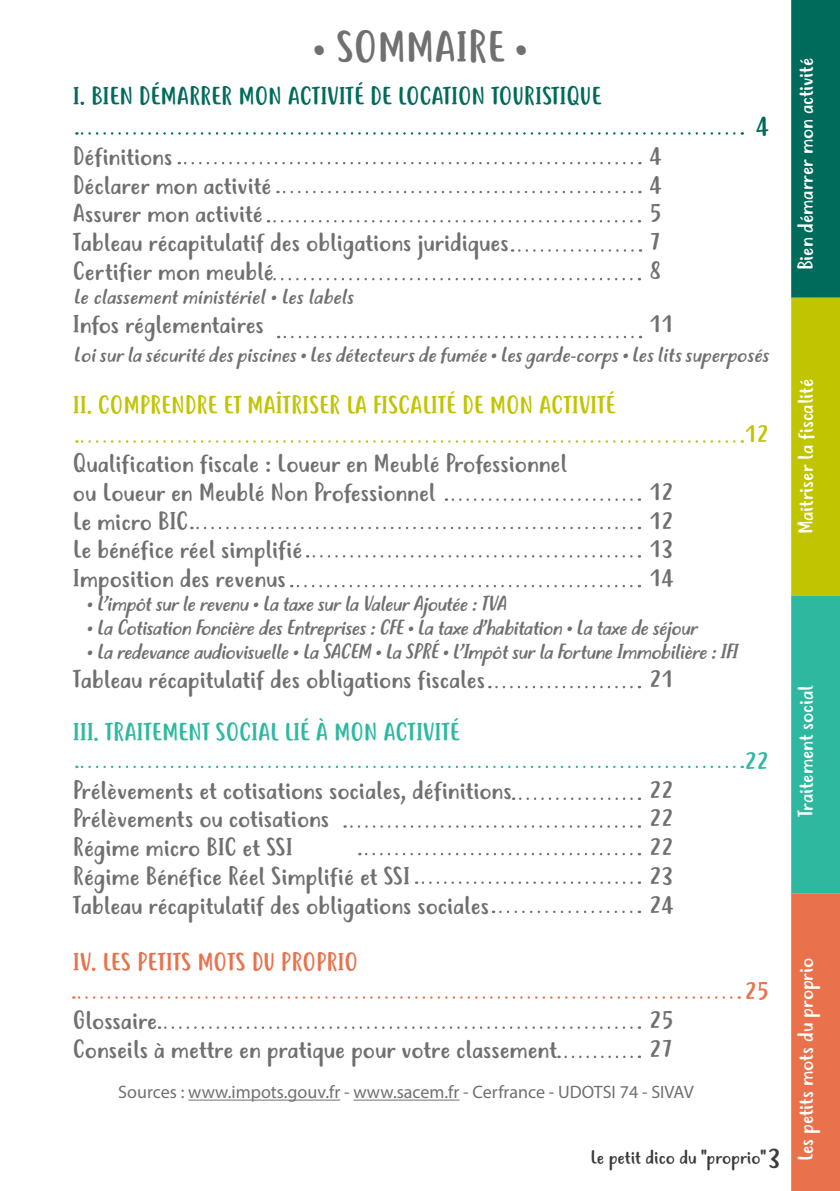
<style>
.page{position:relative;width:840px;height:1191px;background:#fff}
.page>*{position:absolute;margin:0;border:0;box-sizing:border-box;transform-origin:0 0}
.t1{font:42px "Justtellmewhat";color:#707070}
.t2{font:26px "Justtellmewhat";color:#006a5b}
.t3{font:24px/28.8px "Justtellmewhat";color:#707070}
.t4{font:24px "Justtellmewhat";color:#c1c400}
.t5{font:24px "Justtellmewhat";color:#006a5b}
.t6{font:24px "Justtellmewhat";color:#2eb8a0}
.t7{font:24px "Justtellmewhat";color:#e9724c}
.t8{font:italic 20px "Justtellmewhat";letter-spacing:-.025em;color:#707070}
.t9{font:italic 20px "Justtellmewhat";color:#707070}
.t10{font:20px "Justtellmewhat";color:#fff}
.t11{font:18px "Myriad Pro";color:#707070}
.t12{font:18px "Justtellmewhat";color:#3c3c3b}
.s1{color:#717070}
.s2{font-size:26px}
</style>
<div class="page">
<svg style="left:791px;top:0;width:48px;height:1191px;background:#779653"></svg>
<svg style="left:76px;top:132px;width:658px;height:3px"></svg>
<svg style="left:73px;top:996px;width:652px;height:2px"></svg>
<svg style="left:76px;top:765px;width:658px;height:3px"></svg>
<svg style="left:179px;top:162px;width:452px;height:2px"></svg>
<svg style="left:277px;top:191px;width:354px;height:2px"></svg>
<svg style="left:268px;top:220px;width:363px;height:2px"></svg>
<svg style="left:278px;top:336px;width:354px;height:2px"></svg>
<svg style="left:76px;top:440px;width:658px;height:3px"></svg>
<svg style="left:445px;top:498px;width:186px;height:3px"></svg>
<svg style="left:191px;top:527px;width:440px;height:2px"></svg>
<svg style="left:307px;top:555px;width:324px;height:2px"></svg>
<svg style="left:291px;top:585px;width:340px;height:2px"></svg>
<svg style="left:159px;top:1026px;width:472px;height:3px"></svg>
<svg style="left:558px;top:1055px;width:73px;height:3px"></svg>
<svg style="left:512px;top:249px;width:120px;height:3px"></svg>
<svg style="left:513px;top:797px;width:118px;height:3px"></svg>
<svg style="left:344px;top:825px;width:287px;height:2px"></svg>
<svg style="left:359px;top:853px;width:272px;height:2px"></svg>
<svg style="left:416px;top:881px;width:215px;height:3px"></svg>
<svg style="left:492px;top:910px;width:139px;height:3px"></svg>
<svg style="left:489px;top:686px;width:142px;height:2px"></svg>
<svg style="left:268px;top:278px;width:363px;height:2px"></svg>
<hr style="left:188px;top:1099px;width:152px;height:1px;background:#717070">
<hr style="left:353px;top:1099px;width:106px;height:1px;background:#717070">
<h1 class="t1" style="left:313px;top:25px;width:215px">• SOMMAIRE •</h1>
<p class="t5" style="left:73px;top:83px;width:530px">I. BIEN DÉMARRER MON ACTIVITÉ DE LOCATION TOURISTIQUE</p>
<p class="t2" style="left:755px;top:113px;width:14px">4</p>
<p class="t3" style="left:73px;top:144px;width:101px">Définitions</p>
<p class="t3" style="left:649px;top:144px;width:13px">4</p>
<p class="t3" style="left:73px;top:172px;width:200px">Déclarer mon activité</p>
<p class="t3" style="left:649px;top:172px;width:13px">4</p>
<p class="t3" style="left:73px;top:201px;width:191px">Assurer mon activité</p>
<p class="t3" style="left:649px;top:201px;width:13px">5</p>
<p class="t3" style="left:73px;top:230px;width:437px">Tableau récapitulatif des obligations juridiques</p>
<p class="t3" style="left:649px;top:230px;width:13px">7</p>
<p class="t3" style="left:73px;top:259px;width:202px">Certifier mon meublé</p>
<p class="t3" style="left:649px;top:259px;width:13px">8</p>
<p class="t9" style="left:73px;top:286px;width:282px">Le classement ministériel • Les labels</p>
<p class="t3" style="left:73px;top:312px;width:192px">Infos réglementaires</p>
<p class="t3" style="left:649px;top:312px;width:25px">11</p>
<p class="t9" style="left:73px;top:343px;width:697px">Loi sur la sécurité des piscines • Les détecteurs de fumée • Les garde-corps • Les lits superposés</p>
<p class="t4" style="left:73px;top:393px;width:544px">II. COMPRENDRE ET MAÎTRISER LA FISCALITÉ DE MON ACTIVITÉ</p>
<p class="t4" style="left:744px;top:421px;width:25px">12</p>
<p class="t3" style="left:73px;top:451px;width:495px">Qualification fiscale : Loueur en Meublé Professionnel ou Loueur en Meublé Non Professionnel</p>
<p class="t3" style="left:649px;top:480px;width:25px">12</p>
<p class="t3" style="left:73px;top:508px;width:117px">Le micro BIC</p>
<p class="t3" style="left:649px;top:508px;width:25px">12</p>
<p class="t3" style="left:73px;top:537px;width:231px">Le bénéfice réel simplifié</p>
<p class="t3" style="left:649px;top:537px;width:25px">13</p>
<p class="t3" style="left:73px;top:566px;width:214px">Imposition des revenus</p>
<p class="t3" style="left:649px;top:566px;width:25px">14</p>
<p class="t8" style="left:86px;top:593px;width:421px">• L’impôt sur le revenu • La taxe sur la Valeur Ajoutée : TVA</p>
<p class="t8" style="left:86px;top:617px;width:612px">• La Cotisation Foncière des Entreprises : CFE • La taxe d’habitation • La taxe de séjour</p>
<p class="t8" style="left:86px;top:641px;width:652px">• La redevance audiovisuelle • La SACEM • La SPRÉ • L’Impôt sur la Fortune Immobilière : IFI</p>
<p class="t3" style="left:73px;top:667px;width:413px">Tableau récapitulatif des obligations fiscales</p>
<p class="t3" style="left:649px;top:667px;width:25px">21</p>
<p class="t6" style="left:73px;top:719px;width:388px">III. TRAITEMENT SOCIAL LIÉ À MON ACTIVITÉ</p>
<p class="t3" style="left:73px;top:777px;width:440px">Prélèvements et cotisations sociales, définitions</p>
<p class="t3" style="left:649px;top:777px;width:25px">22</p>
<p class="t3" style="left:73px;top:806px;width:258px">Prélèvements ou cotisations</p>
<p class="t3" style="left:649px;top:806px;width:25px">22</p>
<p class="t3" style="left:73px;top:835px;width:221px">Régime micro BIC et SSI</p>
<p class="t3" style="left:649px;top:835px;width:25px">22</p>
<p class="t3" style="left:73px;top:864px;width:338px">Régime Bénéfice Réel Simplifié et SSI</p>
<p class="t3" style="left:649px;top:864px;width:25px">23</p>
<p class="t3" style="left:73px;top:892px;width:417px">Tableau récapitulatif des obligations sociales</p>
<p class="t3" style="left:649px;top:892px;width:25px">24</p>
<p class="t7" style="left:73px;top:949px;width:286px">IV. LES PETITS MOTS DU PROPRIO</p>
<p class="t3" style="left:73px;top:1008px;width:85px">Glossaire</p>
<p class="t3" style="left:649px;top:1008px;width:25px">25</p>
<p class="t3" style="left:73px;top:1036px;width:485px">Conseils à mettre en pratique pour votre classement</p>
<p class="t3" style="left:649px;top:1036px;width:25px">27</p>
<p class="t11" style="left:118px;top:1083px;width:576px">Sources : <span class="s1">www.impots.gouv.fr</span> - <span class="s1">www.sacem.fr</span> - Cerfrance - UDOTSI 74 - SIVAV</p>
<p class="t6" style="left:744px;top:748px;width:25px">22</p>
<p class="t7" style="left:744px;top:977px;width:25px">25</p>
<p class="t12" style="left:590px;top:1147px;width:192px">Le petit dico du "proprio"<span class="s2">3</span></p>
<p class="t10" style="left:794px;top:270px;width:214px;rotate:-90deg">Bien démarrer mon activité</p>
<p class="t10" style="left:793px;top:534px;width:157px;rotate:-90deg">Maîtriser la fiscalité</p>
<p class="t10" style="left:794px;top:817px;width:133px;rotate:-90deg">Traitement social</p>
<p class="t10" style="left:794px;top:1161px;width:205px;rotate:-90deg">Les petits mots du proprio</p>
</div>
